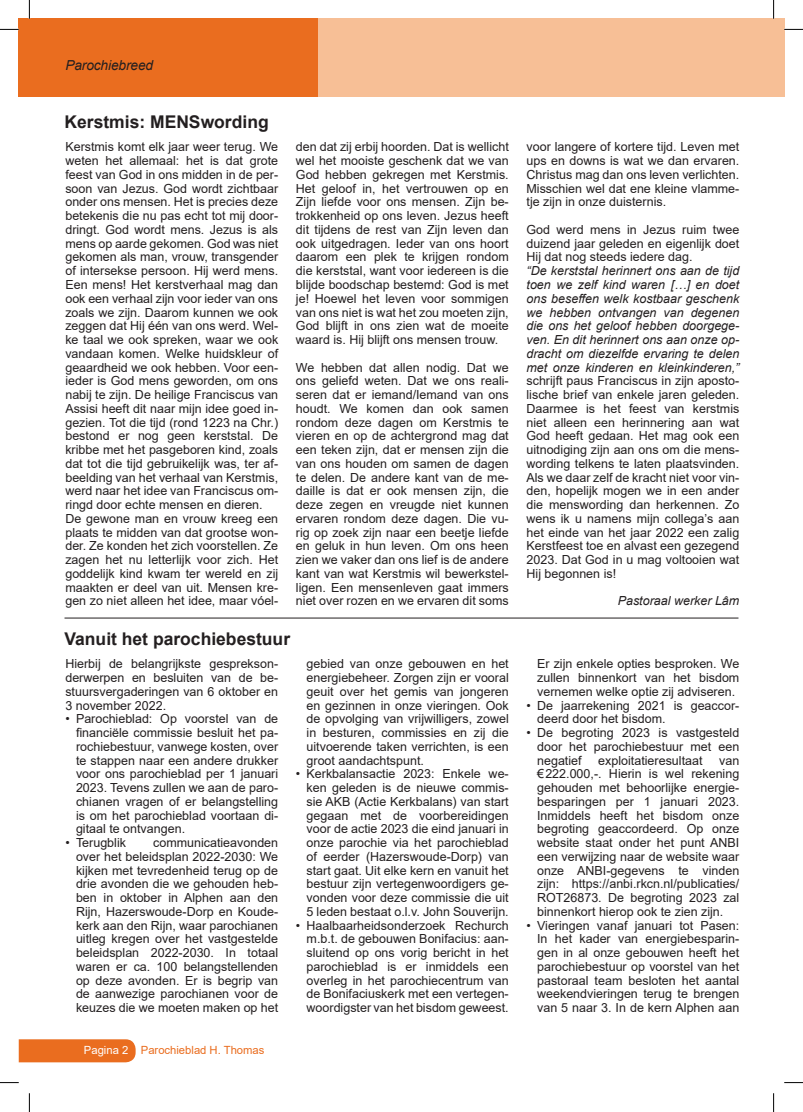
<style>
.page{position:relative;width:803px;height:1112px;background:#fff}
.page>*{position:absolute;margin:0;border:0;box-sizing:border-box;transform-origin:0 0}
.t1{font:700 17.5px "Arial";color:#231f20}
.t2{font:italic 13.75px "Arial";letter-spacing:-.01em;color:#231f20}
.t3{font:12.5px/13.8px "Arial";color:#231f20;text-align:justify}
.t4{font:italic 12.5px/13.8px "Arial";color:#231f20;text-align:justify}
.t5{font:11.25px "Arial";color:#ea6d1f}
.s1{color:#fff}
</style>
<div class="page">
<div style="left:313px;top:19px;width:471px;height:78px;background:#f7bf96"></div>
<div style="left:19px;top:19px;width:299px;height:78px;background:#ea6d1f"></div>
<div style="left:19px;top:1039px;width:117px;height:23px;background:#ea6d1f"></div>
<hr style="left:65px;top:617px;width:673px;height:1px;background:#231f20">
<svg style="left:0;top:29px;width:19px;height:1px"></svg>
<svg style="left:784px;top:29px;width:19px;height:1px"></svg>
<svg style="left:0;top:1082px;width:19px;height:1px"></svg>
<svg style="left:784px;top:1082px;width:19px;height:1px"></svg>
<svg style="left:29px;top:0;width:1px;height:19px"></svg>
<svg style="left:29px;top:1093px;width:1px;height:18px"></svg>
<svg style="left:773px;top:0;width:1px;height:19px"></svg>
<svg style="left:773px;top:1093px;width:1px;height:18px"></svg>
<p class="t2" style="left:65px;top:56px;width:89px">Parochiebreed</p>
<h1 class="t1" style="left:65px;top:110px;width:206px">Kerstmis: MENSwording</h1>
<p class="t3" style="left:65px;top:140px;width:214px;text-align:left">Kerstmis komt elk jaar weer terug. We weten het allemaal: het is dat grote feest van God in ons midden in de per&shy;soon van Jezus. God wordt zichtbaar onder ons mensen. Het is precies deze betekenis die nu pas echt tot mij door&shy;dringt. God wordt mens. Jezus is als mens op aarde gekomen. God was niet gekomen als man, vrouw, transgender of intersekse persoon. Hij werd mens.<br>Een mens! Het kerstverhaal mag dan ook een verhaal zijn voor ieder van ons zoals we zijn. Daarom kunnen we ook zeggen dat Hij één van ons werd. Wel&shy;ke taal we ook spreken, waar we ook vandaan komen. Welke huidskleur of geaardheid we ook hebben. Voor een&shy;ieder is God mens geworden, om ons nabij te zijn. De heilige Franciscus van Assisi heeft dit naar mijn idee goed in&shy;gezien. Tot die tijd (rond 1223 na Chr.) bestond er nog geen kerststal. De kribbe met het pasgeboren kind, zoals dat tot die tijd gebruikelijk was, ter af&shy;beelding van het verhaal van Kerstmis, werd naar het idee van Franciscus om&shy;ringd door echte mensen en dieren.<br>De gewone man en vrouw kreeg een plaats te midden van dat grootse won&shy;der. Ze konden het zich voorstellen. Ze zagen het nu letterlijk voor zich. Het goddelijk kind kwam ter wereld en zij maakten er deel van uit. Mensen kre&shy;gen zo niet alleen het idee, maar vóel-</p>
<p class="t3" style="left:296px;top:140px;width:214px">den dat zij erbij hoorden. Dat is wellicht wel het mooiste geschenk dat we van God hebben gekregen met Kerstmis.<br>Het geloof in, het vertrouwen op en Zijn liefde voor ons mensen. Zijn be&shy;trokkenheid op ons leven. Jezus heeft dit tijdens de rest van Zijn leven dan ook uitgedragen. Ieder van ons hoort daarom een plek te krijgen rondom die kerststal, want voor iedereen is die blijde boodschap bestemd: God is met je! Hoewel het leven voor sommigen van ons niet is wat het zou moeten zijn, God blijft in ons zien wat de moeite waard is. Hij blijft ons mensen trouw.</p>
<p class="t3" style="left:296px;top:360px;width:214px">We hebben dat allen nodig. Dat we ons geliefd weten. Dat we ons reali&shy;seren dat er iemand/Iemand van ons houdt. We komen dan ook samen rondom deze dagen om Kerstmis te vieren en op de achtergrond mag dat een teken zijn, dat er mensen zijn die van ons houden om samen de dagen te delen. De andere kant van de me&shy;daille is dat er ook mensen zijn, die deze zegen en vreugde niet kunnen ervaren rondom deze dagen. Die vu&shy;rig op zoek zijn naar een beetje liefde en geluk in hun leven. Om ons heen zien we vaker dan ons lief is de andere kant van wat Kerstmis wil bewerkstel&shy;ligen. Een mensenleven gaat immers niet over rozen en we ervaren dit soms</p>
<h1 class="t1" style="left:65px;top:626px;width:227px">Vanuit het parochiebestuur</h1>
<p class="t3" style="left:65px;top:656px;width:214px">Hierbij de belangrijkste gesprekson&shy;derwerpen en besluiten van de be&shy;stuursvergaderingen van 6 oktober en 3 november 2022.</p>
<p class="t3" style="left:76px;top:711px;width:204px;text-indent:-11px">• Parochieblad: Op voorstel van de financiële commissie besluit het pa&shy;rochiebestuur, vanwege kosten, over te stappen naar een andere drukker voor ons parochieblad per 1 januari 2023. Tevens zullen we aan de paro&shy;chianen vragen of er belangstelling is om het parochieblad voortaan di&shy;gitaal te ontvangen.</p>
<p class="t3" style="left:65px;top:835px;width:62px">• Terugblik</p>
<p class="t3" style="left:76px;top:835px;width:204px;text-indent:77px">communicatieavonden over het beleidsplan 2022-2030: We kijken met tevredenheid terug op de drie avonden die we gehouden heb&shy;ben in oktober in Alphen aan den Rijn, Hazerswoude-Dorp en Koude&shy;kerk aan den Rijn, waar parochianen uitleg kregen over het vastgestelde beleidsplan 2022-2030. In totaal waren er ca. 100 belangstellenden op deze avonden. Er is begrip van de aanwezige parochianen voor de keuzes die we moeten maken op het</p>
<p class="t5" style="left:84px;top:1042px;width:182px"><span class="s1">Pagina 2</span> Parochieblad H. Thomas</p>
<p class="t3" style="left:307px;top:656px;width:204px">gebied van onze gebouwen en het energiebeheer. Zorgen zijn er vooral geuit over het gemis van jongeren en gezinnen in onze vieringen. Ook de opvolging van vrijwilligers, zowel in besturen, commissies en zij die uitvoerende taken verrichten, is een groot aandachtspunt.</p>
<p class="t3" style="left:307px;top:766px;width:204px;text-indent:-11px">• Kerkbalansactie 2023: Enkele we&shy;ken geleden is de nieuwe commis&shy;sie AKB (Actie Kerkbalans) van start gegaan met de voorbereidingen voor de actie 2023 die eind januari in onze parochie via het parochieblad of eerder (Hazerswoude-Dorp) van start gaat. Uit elke kern en vanuit het bestuur zijn vertegenwoordigers ge&shy;vonden voor deze commissie die uit 5 leden bestaat o.l.v. John Souverijn.</p>
<p class="t3" style="left:307px;top:918px;width:204px;text-indent:-11px">• Haalbaarheidsonderzoek Rechurch m.b.t. de gebouwen Bonifacius: aan&shy;sluitend op ons vorig bericht in het parochieblad is er inmiddels een overleg in het parochiecentrum van de Bonifaciuskerk met een vertegen&shy;woordigster van het bisdom geweest.</p>
<p class="t3" style="left:526px;top:140px;width:214px">voor langere of kortere tijd. Leven met ups en downs is wat we dan ervaren.<br>Christus mag dan ons leven verlichten.<br>Misschien wel dat ene kleine vlamme&shy;tje zijn in onze duisternis.</p>
<p class="t3" style="left:526px;top:222px;width:214px">God werd mens in Jezus ruim twee duizend jaar geleden en eigenlijk doet Hij dat nog steeds iedere dag.</p>
<p class="t4" style="left:526px;top:264px;width:214px">“De kerststal herinnert ons aan de tijd toen we zelf kind waren […] en doet ons beseffen welk kostbaar geschenk we hebben ontvangen van degenen die ons het geloof hebben doorgege&shy;ven. En dit herinnert ons aan onze op&shy;dracht om diezelfde ervaring te delen met onze kinderen en kleinkinderen,”</p>
<p class="t3" style="left:526px;top:374px;width:214px">schrijft paus Franciscus in zijn aposto&shy;lische brief van enkele jaren geleden.<br>Daarmee is het feest van kerstmis niet alleen een herinnering aan wat God heeft gedaan. Het mag ook een uitnodiging zijn aan ons om die mens&shy;wording telkens te laten plaatsvinden.<br>Als we daar zelf de kracht niet voor vin&shy;den, hopelijk mogen we in een ander die menswording dan herkennen. Zo wens ik u namens mijn collega’s aan het einde van het jaar 2022 een zalig Kerstfeest toe en alvast een gezegend 2023. Dat God in u mag voltooien wat Hij begonnen is!</p>
<p class="t4" style="left:618px;top:594px;width:123px">Pastoraal werker Lâm</p>
<p class="t3" style="left:537px;top:656px;width:204px">Er zijn enkele opties besproken. We zullen binnenkort van het bisdom vernemen welke optie zij adviseren.</p>
<p class="t3" style="left:537px;top:698px;width:204px;text-indent:-11px">• De jaarrekening 2021 is geaccor&shy;deerd door het bisdom.</p>
<p class="t3" style="left:537px;top:725px;width:204px;text-indent:-11px">• De begroting 2023 is vastgesteld door het parochiebestuur met een negatief</p>
<p class="t3" style="left:598px;top:753px;width:106px">exploitatieresultaat</p>
<p class="t3" style="left:537px;top:753px;width:204px;text-indent:182px">van €222.000,-. Hierin is wel rekening gehouden met behoorlijke energie&shy;besparingen per 1 januari 2023.<br>Inmiddels heeft het bisdom onze begroting geaccordeerd. Op onze website staat onder het punt ANBI een verwijzing naar de website waar onze ANBI-gegevens te vinden zijn: https://anbi.rkcn.nl/publicaties/ ROT26873. De begroting 2023 zal binnenkort hierop ook te zien zijn.</p>
<p class="t3" style="left:537px;top:918px;width:204px;text-indent:-11px">• Vieringen vanaf januari tot Pasen:<br>In het kader van energiebesparin&shy;gen in al onze gebouwen heeft het parochiebestuur op voorstel van het pastoraal team besloten het aantal weekendvieringen terug te brengen van 5 naar 3. In de kern Alphen aan</p>
</div>
